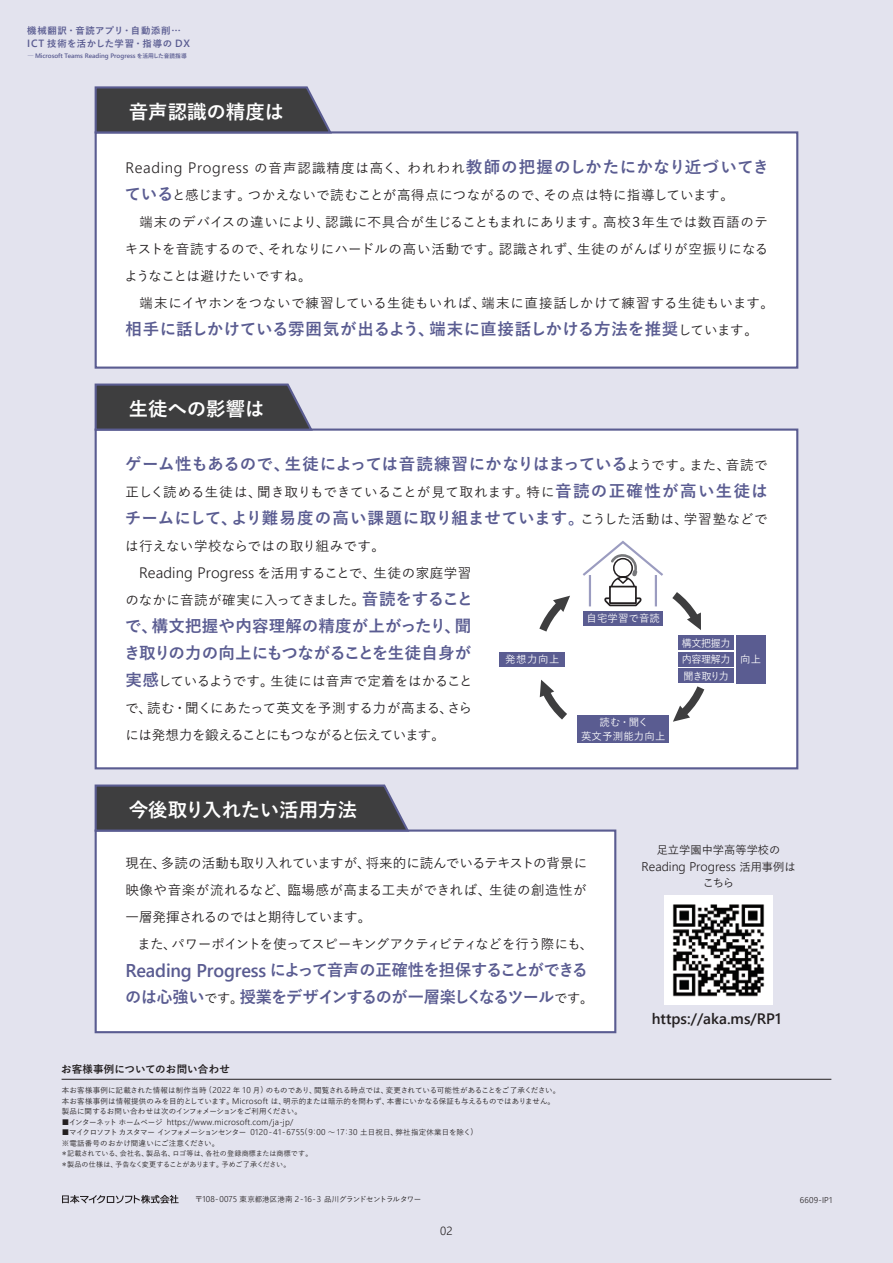
<style>
.page{position:relative;width:893px;height:1263px;background:#e3e3ee}
.page>*{position:absolute;margin:0;border:0;box-sizing:border-box;transform-origin:0 0}
.t1{font:700 19.5px "Yu Go";letter-spacing:-.005em;color:#fff}
.t2{font:700 16.5px/27px "Yu Go";letter-spacing:-.005em;color:#5a5c91}
.t3{font:700 16.5px/27px "Yu Go";letter-spacing:-.055em;color:#5a5c91}
.t4{font:700 16.5px "Yu Go";letter-spacing:.04em;color:#5a5c91}
.t5{font:600 15.15px "Segoe UI";color:#231f20}
.t6{font:500 13.5px/27px "Yu Go";letter-spacing:.005em;color:#231f20}
.t7{font:500 13.5px/27px "Yu Go";letter-spacing:-.02em;color:#231f20}
.t8{font:500 13.5px "Yu Go";letter-spacing:.04em;color:#231f20}
.t9{font:500 13.5px "Yu Go";letter-spacing:.025em;color:#231f20}
.t10{font:300 12.6px "Segoe UI";color:#231f20}
.t11{font:300 11.7px "Segoe UI";color:#231f20}
.t12{font:500 11.25px "Yu Go";color:#231f20}
.t13{font:700 10.5px "Yu Go";letter-spacing:.02em;color:#231f20}
.t14{font:500 10.35px/13.4px "Yu Go";letter-spacing:.015em;color:#fff;text-align:center}
.t15{font:500 10.35px/16.6px "Yu Go";letter-spacing:-.04em;color:#fff}
.t16{font:700 9.3px/13.2px "Yu Go";letter-spacing:.075em;color:#5a5c91}
.t17{font:300 8.4px "Segoe UI";letter-spacing:.025em;color:#231f20}
.t18{font:500 7.5px/10.5px "Yu Go";letter-spacing:-.005em;color:#231f20}
.t19{font:500 7.5px "Yu Go";letter-spacing:-.045em;color:#231f20}
.t20{font:500 7.05px/10.5px "Yu Go";letter-spacing:.025em;color:#231f20}
.t21{font:600 6.45px "Segoe UI";color:#5a5c91}
.s1{font-family:"Segoe UI";font-weight:600;font-size:10.5px}
.s2{font-family:"Yu Go";font-weight:700;font-size:5.7px}
.s3{font-family:"Segoe UI";font-weight:300;font-size:15.15px;color:#231f20}
.s4{font-weight:500;font-size:13.5px;color:#231f20}
.s5{font-weight:700;font-size:16.5px;color:#5a5c91}
.s6{font-family:"Segoe UI";font-weight:300;font-size:15.15px}
.s7{font-family:"Segoe UI";font-weight:600;font-size:18.45px}
.s8{font-family:"Segoe UI";font-weight:300;font-size:8.4px}
.s9{font-family:"Yu Go";font-weight:500;font-size:7.5px}
.s10{font-family:"Yu Go";font-weight:500;font-size:11.25px}
</style>
<div class="page">
<div style="left:95px;top:131px;width:703px;height:238px;background:#fff;border:2px solid #5a5c91"></div>
<div style="left:95px;top:829px;width:521px;height:204px;background:#fff;border:2px solid #5a5c91"></div>
<div style="left:95px;top:428px;width:703px;height:341px;background:#fff;border:2px solid #5a5c91"></div>
<svg style="left:62px;top:1195px;width:117px;height:8px"></svg>
<hr style="left:62px;top:1079px;width:769px;height:1px;background:#231f20">
<svg style="left:94px;top:86px;width:240px;height:49px;background:#505158"></svg>
<svg style="left:94px;top:383px;width:221px;height:49px;background:#515159"></svg>
<svg style="left:94px;top:784px;width:317px;height:49px;background:#4e4e55"></svg>
<div style="left:577px;top:715px;width:92px;height:28px;background:#5a5c91"></div>
<div style="left:678px;top:635px;width:56px;height:15px;background:#5a5c91"></div>
<div style="left:678px;top:652px;width:56px;height:15px;background:#5a5c91"></div>
<div style="left:736px;top:635px;width:30px;height:48px;background:#5a5c91"></div>
<div style="left:678px;top:668px;width:56px;height:15px;background:#5a5c91"></div>
<div style="left:500px;top:652px;width:65px;height:15px;background:#5a5c91"></div>
<div style="left:583px;top:611px;width:80px;height:15px;background:#5a5c91"></div>
<svg style="left:583px;top:541px;width:80px;height:66px"></svg>
<svg style="left:672px;top:592px;width:29px;height:38px"></svg>
<svg style="left:673px;top:686px;width:31px;height:36px"></svg>
<svg style="left:540px;top:680px;width:27px;height:39px"></svg>
<svg style="left:539px;top:596px;width:31px;height:35px"></svg>
<img style="left:664px;top:896px;width:109px;height:108px">
<p class="t16" style="left:27px;top:24px;width:164px">機械翻訳・音読アプリ・自動添削…<br><span class="s1">ICT</span> 技術を活かした学習・指導の <span class="s1">DX</span></p>
<p class="t21" style="left:28px;top:50px;width:160px"><span class="s2">─</span> Microsoft Teams Reading Progress <span class="s2">を活用した音読指導</span></p>
<h1 class="t1" style="left:129px;top:101px;width:157px">音声認識の精度は</h1>
<p class="t4" style="left:125px;top:157px;width:645px"><span class="s3">Reading Progress</span> <span class="s4">の音声認識精度は高く、われわれ</span>教師の把握のしかたにかなり近づいてき</p>
<p class="t6" style="left:125px;top:180px;width:651px"><span class="s5">ている</span>と感じます。つかえないで読むことが高得点につながるので、その点は特に指導しています。<br>　端末のデバイスの違いにより、認識に不具合が生じることもまれにあります。高校３年生では数百語のテキストを音読するので、それなりにハードルの高い活動です。認識されず、生徒のがんばりが空振りになるようなことは避けたいですね。<br>　端末にイヤホンをつないで練習している生徒もいれば、端末に直接話しかけて練習する生徒もいます。</p>
<p class="t2" style="left:125px;top:315px;width:634px">相手に話しかけている雰囲気が出るよう、端末に直接話しかける方法を推奨<span class="s4">しています。</span></p>
<h1 class="t1" style="left:129px;top:398px;width:137px">生徒への影響は</h1>
<p class="t2" style="left:125px;top:451px;width:644px">ゲーム性もあるので、生徒によっては音読練習にかなりはまっている<span class="s4">ようです。また、音読で</span></p>
<p class="t6" style="left:125px;top:477px;width:644px">正しく読める生徒は、聞き取りもできていることが見て取れます。特に<span class="s5">音読の正確性が高い生徒は</span></p>
<p class="t2" style="left:125px;top:505px;width:644px">チームにして、より難易度の高い課題に取り組ませています。<span class="s4">こうした活動は、学習塾などで</span></p>
<p class="t9" style="left:125px;top:533px;width:261px">は行えない学校ならではの取り組みです。</p>
<p class="t8" style="left:139px;top:560px;width:334px"><span class="s6">Reading Progress</span> を活用することで、生徒の家庭学習</p>
<p class="t6" style="left:125px;top:585px;width:349px">のなかに音読が確実に入ってきました。<span class="s5">音読をすること</span></p>
<p class="t2" style="left:124px;top:613px;width:349px">で、構文把握や内容理解の精度が上がったり、聞き取りの力の向上にもつながることを生徒自身が</p>
<p class="t6" style="left:125px;top:666px;width:349px;text-align:justify"><span class="s5">実感</span>しているようです。生徒には音声で定着をはかることで、読む・聞くにあたって英文を予測する力が高まる、さらには発想力を鍛えることにもつながると伝えています。</p>
<p class="t14" style="left:586px;top:611px;width:75px">自宅学習で音読</p>
<p class="t15" style="left:682px;top:633px;width:81px">構文把握力<br>内容理解力 向上聞き取り力</p>
<p class="t14" style="left:505px;top:651px;width:56px">発想力向上</p>
<p class="t14" style="left:581px;top:714px;width:86px">読む・聞く<br>英文予測能力向上</p>
<h1 class="t1" style="left:129px;top:799px;width:230px">今後取り入れたい活用方法</h1>
<p class="t7" style="left:125px;top:848px;width:469px">現在、多読の活動も取り入れていますが、将来的に読んでいるテキストの背景に映像や音楽が流れるなど、臨場感が高まる工夫ができれば、生徒の創造性が一層発揮されるのではと期待しています。<br>　また、パワーポイントを使ってスピーキングアクティビティなどを行う際にも、</p>
<p class="t3" style="left:125px;top:957px;width:470px"><span class="s7">Reading Progress</span> によって音声の正確性を担保することができるのは心強い<span class="s4">です。</span>授業をデザインするのが一層楽しくなるツール<span class="s4">です。</span></p>
<p class="t13" style="left:61px;top:1063px;width:171px">お客様事例についてのお問い合わせ</p>
<p class="t18" style="left:62px;top:1084px;width:500px">本お客様事例に記載された情報は制作当時 <span class="s8">(2022</span> 年 <span class="s8">10</span> 月<span class="s8">)</span> のものであり、閲覧される時点では、変更されている可能性があることをご了承ください。本お客様事例は情報提供のみを目的としています。<span class="s8">Microsoft</span> は、明示的または暗示的を問わず、本書にいかなる保証も与えるものではありません。製品に関するお問い合わせは次のインフォメーションをご利用ください。</p>
<p class="t17" style="left:62px;top:1114px;width:233px"><span class="s9">■インターネットホームページ</span> https://www.microsoft.com/ja-jp/</p>
<p class="t18" style="left:62px;top:1126px;width:413px">■マイクロソフトカスタマーインフォメーションセンター <span class="s8">0120-41-6755(9:00</span> ～ <span class="s8">17:30</span> 土日祝日、弊社指定休業日を除く<span class="s8">) </span>※電話番号のおかけ間違いにご注意ください。</p>
<p class="t20" style="left:61px;top:1147px;width:253px">＊記載されている、会社名、製品名、ロゴ等は、各社の登録商標または商標です。＊製品の仕様は、予告なく変更することがあります。予めご了承ください。</p>
<p class="t19" style="left:195px;top:1192px;width:228px">〒<span class="s8">108-0075</span> 東京都港区港南 <span class="s8">2-16-3</span> 品川グランドセントラルタワー</p>
<p class="t11" style="left:440px;top:1220px;width:14px">02</p>
<p class="t12" style="left:657px;top:839px;width:125px">足立学園中学高等学校の</p>
<p class="t10" style="left:642px;top:854px;width:156px">Reading Progress <span class="s10">活用事例は</span></p>
<p class="t12" style="left:703px;top:872px;width:33px">こちら</p>
<p class="t5" style="left:652px;top:1004px;width:131px">https://aka.ms/RP1</p>
<p class="t17" style="left:800px;top:1192px;width:34px">6609-IP1</p>
</div>
